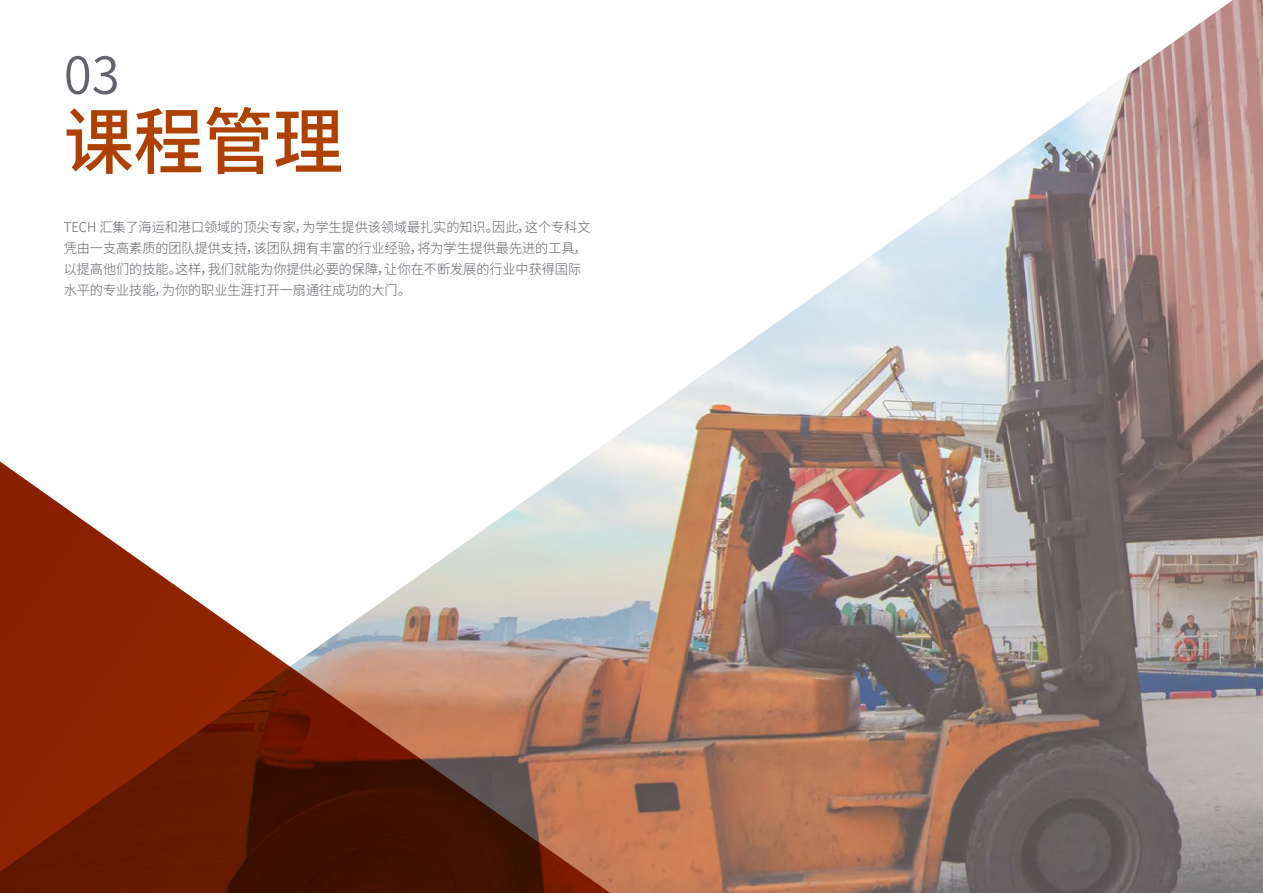
<style>
.page{position:relative;width:1263px;height:893px;background:#fff}
.page>*{position:absolute;margin:0;border:0;box-sizing:border-box;transform-origin:0 0}
.t1{font:500 72px "Source Han Sans CN";color:#ae4000}
.t2{font:52.5px "Source Han Sans CN";color:#61646a}
.t3{font:300 13.5px/21px "Source Han Sans CN";color:#61646a}
</style>
<div class="page">
<img style="left:602px;top:0;width:661px;height:893px">
<svg style="left:0;top:446px;width:640px;height:447px"></svg>
<h2 class="t2" style="left:64px;top:45px;width:57px">03</h2>
<h1 class="t1" style="left:64px;top:101px;width:281px">课程管理</h1>
<p class="t3" style="left:64px;top:217px;width:528px">TECH 汇集了海运和港口领域的顶尖专家，为学生提供该领域最扎实的知识。因此，这个专科文凭由一支高素质的团队提供支持，该团队拥有丰富的行业经验，将为学生提供最先进的工具，以提高他们的技能。这样，我们就能为你提供必要的保障，让你在不断发展的行业中获得国际水平的专业技能，为你的职业生涯打开一扇通往成功的大门。</p>
</div>
